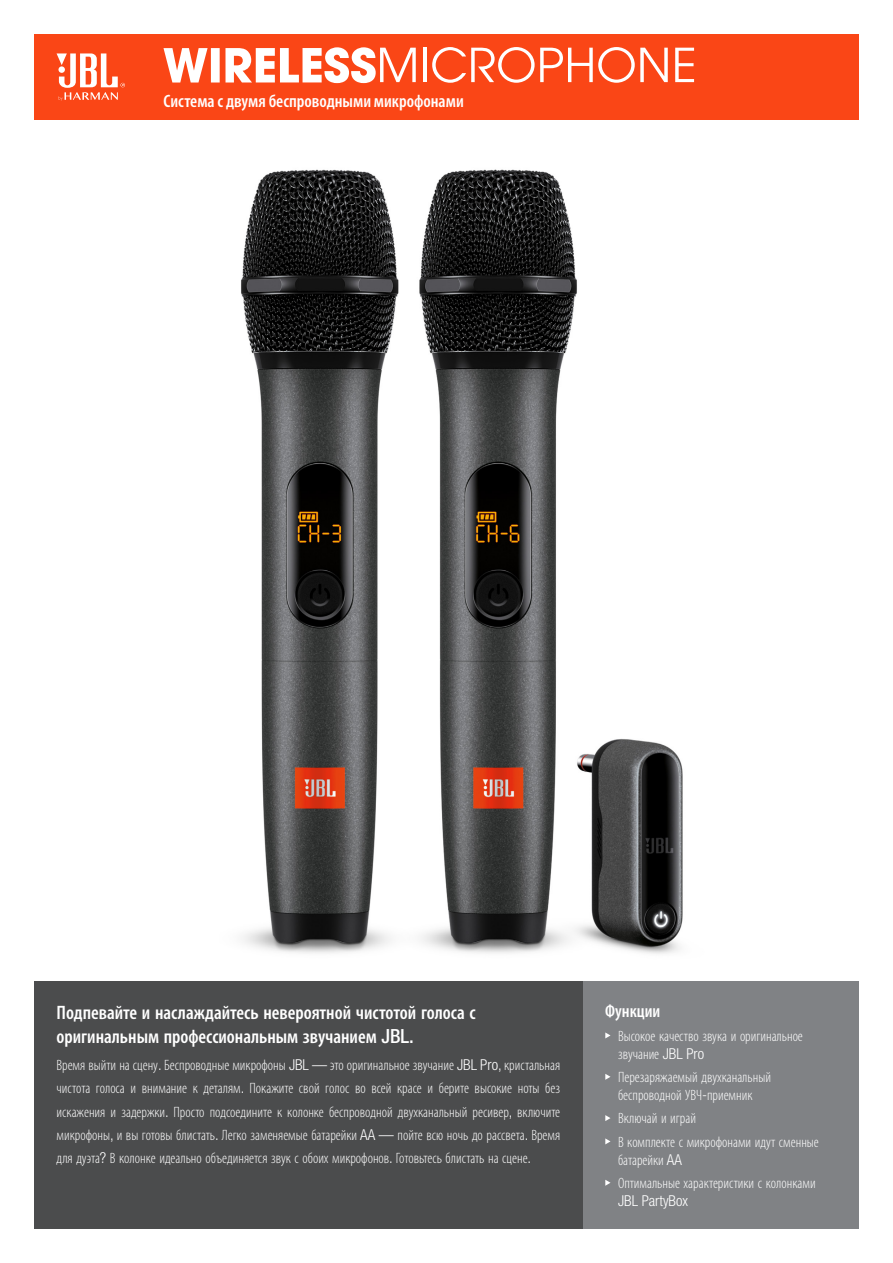
<style>
.page{position:relative;width:893px;height:1263px;background:#fff}
.page>*{position:absolute;margin:0;border:0;box-sizing:border-box;transform-origin:0 0}
.t1{font:600 condensed 19.5px/24px "Myriad Pro";color:#fff}
.t2{font:600 condensed 18px "Myriad Pro";color:#fff}
.t3{font:300 condensed 15px/18px "Myriad Pro";color:#fff}
.s1{font-family:"Helvetica Neue LT Pro";font-weight:500}
.s2{font-family:"Helvetica Neue LT Pro"}
</style>
<div class="page">
<img style="left:241px;top:169px;width:442px;height:785px">
<div style="left:34px;top:34px;width:825px;height:85px;background:#fa4616"></div>
<svg style="left:57px;top:53px;width:68px;height:48px"></svg>
<div style="left:583px;top:981px;width:276px;height:248px;background:#808285"></div>
<svg style="left:605px;top:1032px;width:5px;height:6px"></svg>
<svg style="left:605px;top:1074px;width:5px;height:6px"></svg>
<svg style="left:605px;top:1115px;width:5px;height:6px"></svg>
<svg style="left:605px;top:1138px;width:5px;height:6px"></svg>
<svg style="left:605px;top:1180px;width:5px;height:6px"></svg>
<div style="left:34px;top:981px;width:549px;height:248px;background:#4b4c4d"></div>
<div style="left:211px;top:48px;width:9px;height:35px;background:#fff"></div>
<svg style="left:163px;top:48px;width:45px;height:35px"></svg>
<svg style="left:225px;top:47px;width:191px;height:36px"></svg>
<hr style="left:423px;top:48px;width:4px;height:34px;background:#fff">
<svg style="left:432px;top:47px;width:236px;height:36px"></svg>
<svg style="left:675px;top:48px;width:19px;height:34px"></svg>
<p class="t2" style="left:163px;top:91px;width:302px">Система с двумя беспроводными микрофонами</p>
<p class="t1" style="left:57px;top:1000px;width:421px">Подпевайте и наслаждайтесь невероятной чистотой голоса с оригинальным профессиональным звучанием <span class="s1">JBL.</span></p>
<p class="t3" style="left:57px;top:1054px;width:505px;line-height:23.2px;text-align:justify">Время выйти на сцену<span class="s2">.</span> Беспроводные микрофоны <span class="s2">JBL —</span> это оригинальное звучание <span class="s2">JBL Pro,</span> кристальная чистота голоса и внимание к деталям<span class="s2">.</span> Покажите свой голос во всей красе и берите высокие ноты без искажения и задержки<span class="s2">.</span> Просто подсоедините к колонке беспроводной двухканальный ресивер<span class="s2">,</span> включите микрофоны<span class="s2">,</span> и вы готовы блистать<span class="s2">.</span> Легко заменяемые батарейки <span class="s2">AA —</span> пойте всю ночь до рассвета<span class="s2">.</span> Время для дуэта<span class="s2">?</span> В колонке идеально объединяется звук с обоих микрофонов<span class="s2">.</span> Готовьтесь блистать на сцене<span class="s2">.</span></p>
<p class="t2" style="left:605px;top:1001px;width:57px">Функции</p>
<p class="t3" style="left:618px;top:1027px;width:186px">Высокое качество звука и оригинальное звучание <span class="s2">JBL Pro</span></p>
<p class="t3" style="left:618px;top:1068px;width:154px">Перезаряжаемый двухканальный беспроводной УВЧ<span class="s2">-</span>приемник</p>
<p class="t3" style="left:618px;top:1110px;width:79px">Включай и играй</p>
<p class="t3" style="left:618px;top:1133px;width:202px">В комплекте с микрофонами идут сменные батарейки <span class="s2">AA</span></p>
<p class="t3" style="left:618px;top:1174px;width:199px">Оптимальные характеристики с колонками<br><span class="s2">JBL PartyBox</span></p>
</div>
